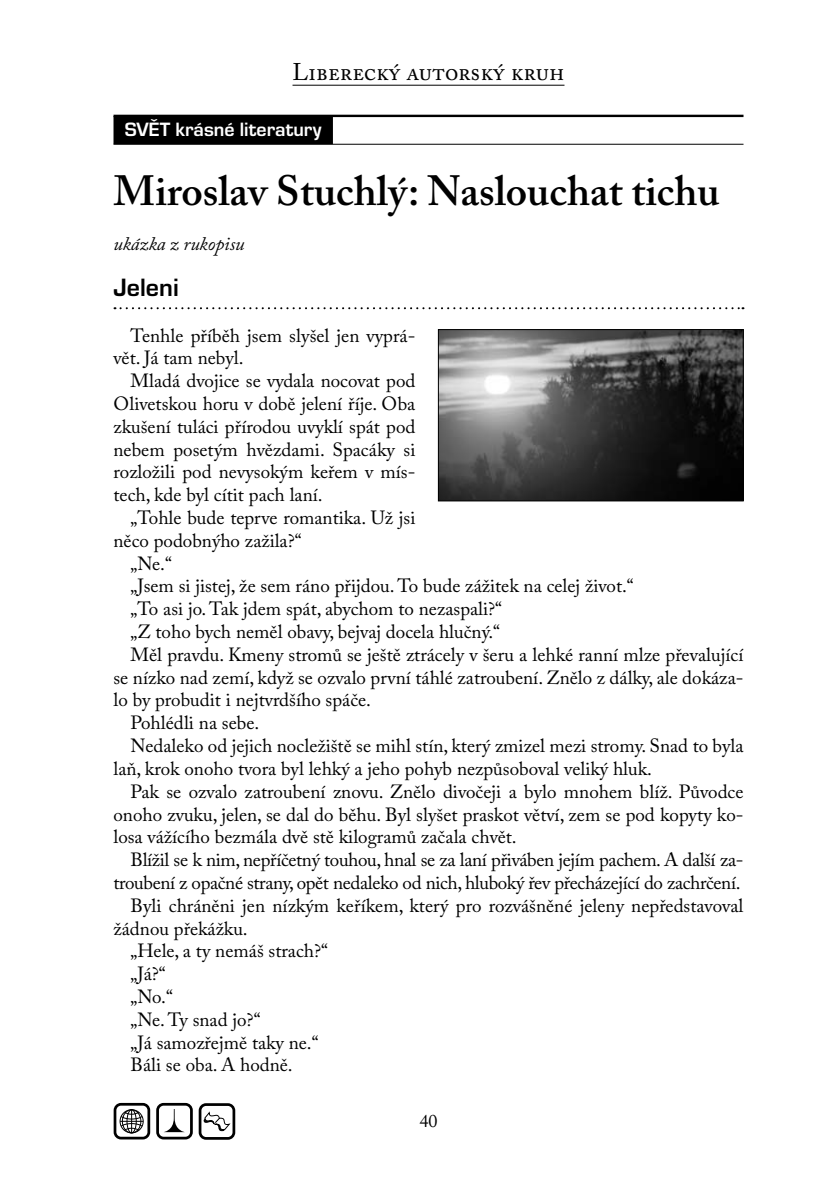
<style>
.page{position:relative;width:840px;height:1191px;background:#fff}
.page>*{position:absolute;margin:0;border:0;box-sizing:border-box;transform-origin:0 0}
.t1{font:600 42px "Adobe Caslon Pro";color:#000}
.t2{font:700 26px "Eurostile TCE";color:#000}
.t3{font:24px "Adobe Caslon Pro";color:#000}
.t4{font:700 20px "Eurostile TCE";color:#fff}
.t5{font:19px "Adobe Caslon Pro";color:#000}
.t6{font:19px "Adobe Caslon Pro";letter-spacing:-.02em;color:#000}
.t7{font:italic 19px "Adobe Caslon Pro";color:#000}
.t8{font:18px "Adobe Caslon Pro";color:#000}
</style>
<div class="page">
<div style="left:114px;top:1103px;width:36px;height:36px;border:3px solid #000;border-radius:6px"></div>
<div style="left:156px;top:1103px;width:37px;height:36px;border:3px solid #000;border-radius:6px"></div>
<div style="left:198px;top:1103px;width:37px;height:36px;border:3px solid #000;border-radius:6px"></div>
<svg style="left:164px;top:1109px;width:20px;height:23px"></svg>
<div style="left:120px;top:1109px;width:23px;height:24px;border:1px solid #000;border-radius:50%"></div>
<div style="left:122px;top:1109px;width:19px;height:24px;border:1px solid #000;border-radius:50%"></div>
<div style="left:126px;top:1109px;width:11px;height:24px;border:1px solid #000;border-radius:50%"></div>
<svg style="left:120px;top:1109px;width:23px;height:23px"></svg>
<svg style="left:203px;top:1111px;width:26px;height:20px"></svg>
<hr style="left:292px;top:85px;width:272px;height:1px;background:#000">
<svg style="left:114px;top:307px;width:629px;height:2px"></svg>
<img style="left:440px;top:331px;width:301px;height:168px">
<div style="left:438px;top:329px;width:305px;height:172px;border:1px solid #000"></div>
<hr style="left:113px;top:144px;width:630px;height:1px;background:#000">
<hr style="left:113px;top:115px;width:630px;height:2px;background:#000">
<div style="left:113px;top:116px;width:220px;height:28px;background:#000"></div>
<p class="t3" style="left:292px;top:63px;width:273px">Liberecký autorský kruh</p>
<p class="t4" style="left:125px;top:122px;width:198px">SVĚT krásné literatury</p>
<p class="t1" style="left:113px;top:175px;width:607px">Miroslav Stuchlý: Naslouchat tichu</p>
<p class="t7" style="left:113px;top:236px;width:132px">ukázka z rukopisu</p>
<p class="t2" style="left:113px;top:277px;width:67px">Jeleni</p>
<p class="t5" style="left:130px;top:328px;width:286px">Tenhle příběh jsem slyšel jen vyprá-</p>
<p class="t5" style="left:113px;top:351px;width:131px">vět. Já tam nebyl.</p>
<p class="t5" style="left:130px;top:373px;width:286px">Mladá dvojice se vydala nocovat pod</p>
<p class="t5" style="left:113px;top:396px;width:303px">Olivetskou horu v době jelení říje. Oba</p>
<p class="t5" style="left:113px;top:419px;width:303px">zkušení tuláci přírodou uvyklí spát pod</p>
<p class="t5" style="left:113px;top:442px;width:303px">nebem posetým hvězdami. Spacáky si</p>
<p class="t5" style="left:113px;top:465px;width:303px">rozložili pod nevysokým keřem v mís-</p>
<p class="t5" style="left:113px;top:487px;width:211px">tech, kde byl cítit pach laní.</p>
<p class="t5" style="left:130px;top:510px;width:286px">„Tohle bude teprve romantika. Už jsi</p>
<p class="t5" style="left:113px;top:533px;width:189px">něco podobnýho zažila?“</p>
<p class="t5" style="left:130px;top:556px;width:43px">„Ne.“</p>
<p class="t5" style="left:130px;top:579px;width:504px">„Jsem si jistej, že sem ráno přijdou. To bude zážitek na celej život.“</p>
<p class="t5" style="left:130px;top:601px;width:373px">„To asi jo. Tak jdem spát, abychom to nezaspali?“</p>
<p class="t5" style="left:130px;top:624px;width:371px">„Z toho bych neměl obavy, bejvaj docela hlučný.“</p>
<p class="t5" style="left:130px;top:647px;width:614px">Měl pravdu. Kmeny stromů se ještě ztrácely v šeru a lehké ranní mlze převalující</p>
<p class="t5" style="left:113px;top:670px;width:631px">se nízko nad zemí, když se ozvalo první táhlé zatroubení. Znělo z dálky, ale dokáza-</p>
<p class="t5" style="left:113px;top:693px;width:259px">lo by probudit i nejtvrdšího spáče.</p>
<p class="t5" style="left:130px;top:716px;width:130px">Pohlédli na sebe.</p>
<p class="t5" style="left:130px;top:738px;width:614px">Nedaleko od jejich nocležiště se mihl stín, který zmizel mezi stromy. Snad to byla</p>
<p class="t5" style="left:113px;top:761px;width:539px">laň, krok onoho tvora byl lehký a jeho pohyb nezpůsoboval veliký hluk.</p>
<p class="t5" style="left:130px;top:784px;width:614px">Pak se ozvalo zatroubení znovu. Znělo divočeji a bylo mnohem blíž. Původce</p>
<p class="t5" style="left:113px;top:807px;width:631px">onoho zvuku, jelen, se dal do běhu. Byl slyšet praskot větví, zem se pod kopyty ko-</p>
<p class="t5" style="left:113px;top:830px;width:404px">losa vážícího bezmála dvě stě kilogramů začala chvět.</p>
<p class="t6" style="left:130px;top:852px;width:614px">Blížil se k nim, nepříčetný touhou, hnal se za laní přiváben jejím pachem. A další za-</p>
<p class="t6" style="left:113px;top:875px;width:628px">troubení z opačné strany, opět nedaleko od nich, hluboký řev přecházející do zachrčení.</p>
<p class="t5" style="left:130px;top:898px;width:614px">Byli chráněni jen nízkým keříkem, který pro rozvášněné jeleny nepředstavoval</p>
<p class="t5" style="left:113px;top:921px;width:136px">žádnou překážku.</p>
<p class="t5" style="left:130px;top:944px;width:199px">„Hele, a ty nemáš strach?“</p>
<p class="t5" style="left:130px;top:966px;width:37px">„Já?“</p>
<p class="t5" style="left:130px;top:989px;width:44px">„No.“</p>
<p class="t5" style="left:130px;top:1012px;width:131px">„Ne. Ty snad jo?“</p>
<p class="t5" style="left:130px;top:1035px;width:189px">„Já samozřejmě taky ne.“</p>
<p class="t5" style="left:130px;top:1058px;width:163px">Báli se oba. A hodně.</p>
<p class="t8" style="left:419px;top:1113px;width:19px">40</p>
</div>
